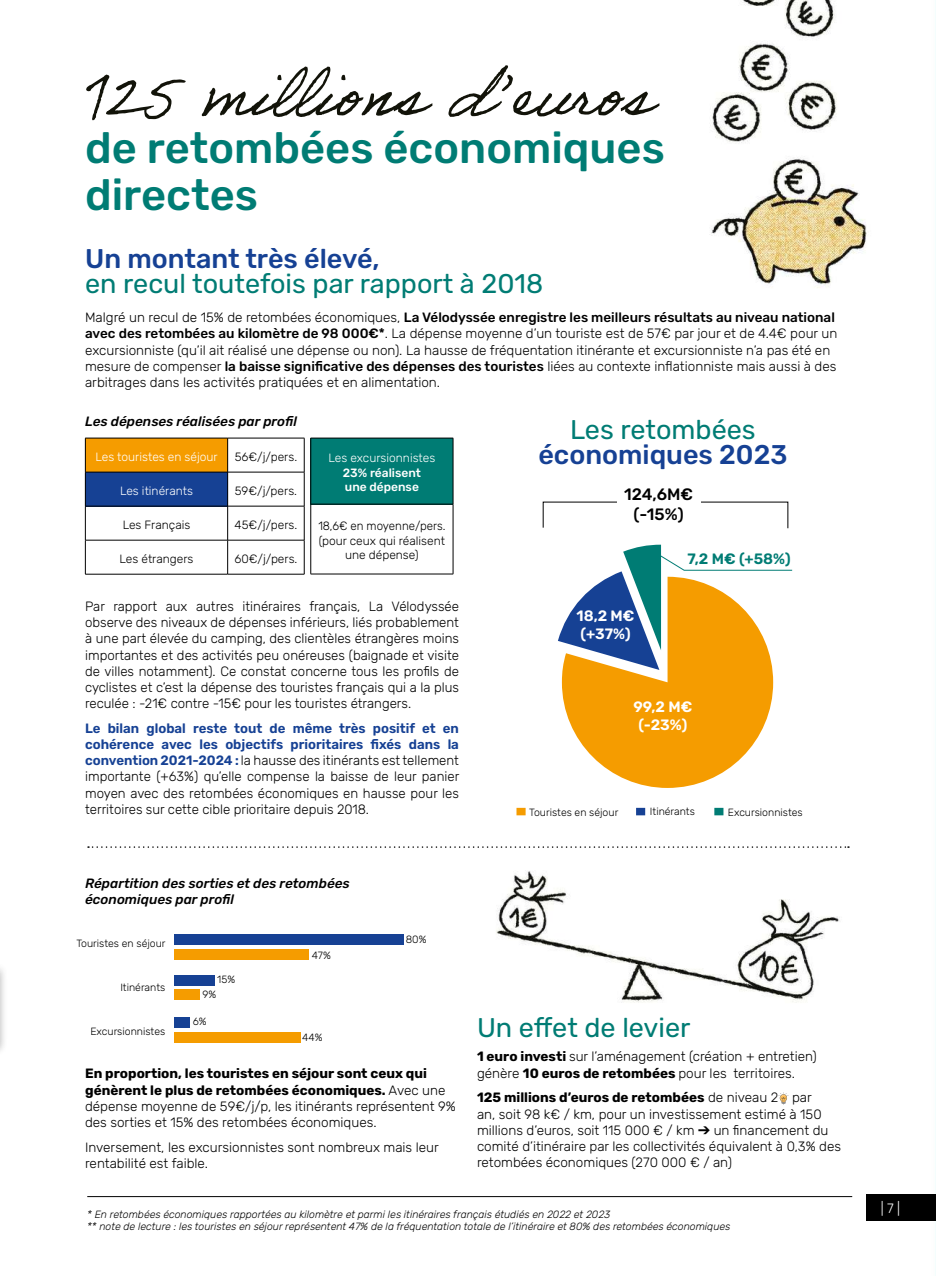
<style>
.page{position:relative;width:936px;height:1276px;background:#fff}
.page>*{position:absolute;margin:0;border:0;box-sizing:border-box;transform-origin:0 0}
.t1{font:500 43.5px/46.5px "Rubik";color:#007c74}
.t2{font:27px "Rubik";color:#007c74}
.t3{font:500 27px "Rubik";color:#164194}
.t4{font:500 16.5px/19.8px "Rubik";color:#000;text-align:center}
.t5{font:600 15px/18px "Rubik";color:#fff;text-align:center}
.t6{font:600 15px "Rubik";color:#007c74}
.t7{font:300 13.5px/16.2px "Rubik";color:#000}
.t8{font:italic 500 13.5px/16.2px "Rubik";color:#000}
.t9{font:300 13.5px "Rubik";color:#fff}
.t10{font:300 12px "Rubik";color:#000}
.t11{font:300 12px/14.4px "Rubik";color:#000;text-align:center;scale:.96 1}
.t12{font:300 12px "Rubik";color:#fff}
.t13{font:500 12px/14.4px "Rubik";color:#fff}
.t14{font:italic 300 10.5px/12px "Rubik";color:#000}
.t15{font:300 10.5px "Rubik";color:#000}
.s1{font-weight:500}
.s2{font-weight:600;color:#164194}
.s3{font-weight:700}
</style>
<div class="page">
<img style="left:84px;top:0;width:783px;height:1198px">
<div style="left:866px;top:1194px;width:69px;height:27px;background:#000"></div>
<svg style="left:778px;top:1092px;width:10px;height:12px"></svg>
<div style="left:0;top:940px;width:8px;height:127px;background:#000;opacity:.3"></div>
<svg style="left:0;top:940px;width:1px;height:115px"></svg>
<hr style="left:87px;top:1196px;width:765px;height:1px;background:#000">
<div style="left:85px;top:438px;width:143px;height:34px;background:#f59c00"></div>
<div style="left:85px;top:472px;width:143px;height:34px;background:#164194"></div>
<hr style="left:85px;top:438px;width:143px;height:1px;background:#000">
<hr style="left:85px;top:438px;width:1px;height:34px;background:#000">
<hr style="left:228px;top:438px;width:76px;height:1px;background:#000">
<hr style="left:227px;top:438px;width:1px;height:34px;background:#000">
<hr style="left:304px;top:438px;width:1px;height:34px;background:#000">
<hr style="left:85px;top:472px;width:143px;height:1px;background:#000">
<hr style="left:85px;top:472px;width:1px;height:34px;background:#000">
<hr style="left:228px;top:472px;width:76px;height:1px;background:#000">
<hr style="left:227px;top:472px;width:1px;height:34px;background:#000">
<hr style="left:304px;top:472px;width:1px;height:34px;background:#000">
<hr style="left:85px;top:506px;width:143px;height:1px;background:#000">
<hr style="left:85px;top:506px;width:1px;height:34px;background:#000">
<hr style="left:228px;top:506px;width:76px;height:1px;background:#000">
<hr style="left:227px;top:506px;width:1px;height:34px;background:#000">
<hr style="left:304px;top:506px;width:1px;height:34px;background:#000">
<hr style="left:85px;top:540px;width:143px;height:1px;background:#000">
<hr style="left:85px;top:540px;width:1px;height:34px;background:#000">
<hr style="left:228px;top:540px;width:76px;height:1px;background:#000">
<hr style="left:227px;top:540px;width:1px;height:34px;background:#000">
<hr style="left:304px;top:540px;width:1px;height:34px;background:#000">
<hr style="left:85px;top:574px;width:143px;height:1px;background:#000">
<hr style="left:228px;top:574px;width:76px;height:1px;background:#000">
<svg style="left:88px;top:846px;width:760px;height:2px"></svg>
<svg style="left:558px;top:545px;width:234px;height:243px"></svg>
<svg style="left:542px;top:502px;width:246px;height:26px"></svg>
<div style="left:714px;top:808px;width:9px;height:7px;background:#007c74"></div>
<div style="left:516px;top:808px;width:9px;height:7px;background:#f59c00"></div>
<div style="left:636px;top:808px;width:9px;height:7px;background:#164194"></div>
<div style="left:617px;top:485px;width:83px;height:43px;background:#fff"></div>
<div style="left:311px;top:438px;width:142px;height:66px;background:#007c74"></div>
<hr style="left:310px;top:438px;width:143px;height:1px;background:#000">
<hr style="left:310px;top:438px;width:1px;height:66px;background:#000">
<hr style="left:453px;top:438px;width:1px;height:66px;background:#000">
<hr style="left:310px;top:504px;width:143px;height:1px;background:#000">
<hr style="left:310px;top:504px;width:1px;height:70px;background:#000">
<hr style="left:453px;top:504px;width:1px;height:70px;background:#000">
<hr style="left:310px;top:574px;width:143px;height:1px;background:#000">
<div style="left:175px;top:934px;width:229px;height:10px;background:#164194"></div>
<div style="left:175px;top:949px;width:134px;height:10px;background:#f59c00"></div>
<div style="left:175px;top:975px;width:40px;height:10px;background:#164194"></div>
<div style="left:175px;top:989px;width:25px;height:11px;background:#f59c00"></div>
<div style="left:175px;top:1017px;width:15px;height:10px;background:#164194"></div>
<div style="left:175px;top:1032px;width:126px;height:10px;background:#f59c00"></div>
<svg style="left:86px;top:75px;width:100px;height:46px"></svg>
<svg style="left:202px;top:66px;width:230px;height:51px"></svg>
<svg style="left:448px;top:65px;width:211px;height:52px"></svg>
<h1 class="t1" style="left:85px;top:127px;width:581px">de retombées économiques directes</h1>
<h2 class="t3" style="left:85px;top:238px;width:296px">Un montant très élevé,</h2>
<h2 class="t2" style="left:85px;top:264px;width:459px">en recul toutefois par rapport à 2018</h2>
<p class="t7" style="left:85px;top:310px;width:753px">Malgré un recul de 15% de retombées économiques, <span class="s1">La Vélodyssée enregistre les meilleurs résultats au niveau national avec des retombées au kilomètre de 98 000€*</span>. La dépense moyenne d’un touriste est de 57€ par jour et de 4.4€ pour un excursionniste (qu’il ait réalisé une dépense ou non). La hausse de fréquentation itinérante et excursionniste n’a pas été en mesure de compenser <span class="s1">la baisse significative des dépenses des touristes</span> liées au contexte inflationniste mais aussi à des arbitrages dans les activités pratiquées et en alimentation.</p>
<h2 class="t2" style="left:570px;top:409px;width:187px">Les retombées</h2>
<h2 class="t3" style="left:538px;top:435px;width:250px">économiques 2023</h2>
<p class="t8" style="left:85px;top:414px;width:213px">Les dépenses réalisées par profil</p>
<p class="t12" style="left:95px;top:448px;width:124px">Les touristes en séjour</p>
<p class="t10" style="left:235px;top:448px;width:64px">56€/j/pers.</p>
<p class="t12" style="left:120px;top:482px;width:74px">Les itinérants</p>
<p class="t10" style="left:235px;top:482px;width:64px">59€/j/pers.</p>
<p class="t10" style="left:123px;top:516px;width:69px">Les Français</p>
<p class="t10" style="left:235px;top:516px;width:64px">45€/j/pers.</p>
<p class="t10" style="left:119px;top:550px;width:75px">Les étrangers</p>
<p class="t10" style="left:234px;top:550px;width:64px">60€/j/pers.</p>
<p class="t12" style="left:328px;top:449px;width:108px">Les excursionnistes</p>
<p class="t13" style="left:343px;top:466px;width:80px">23% réalisent une dépense</p>
<p class="t11" style="left:318px;top:519px;width:134px">18,6€ en moyenne/pers. (pour ceux qui réalisent une dépense)</p>
<p class="t4" style="left:624px;top:485px;width:70px">124,6M€ (-15%)</p>
<p class="t6" style="left:687px;top:548px;width:105px">7,2 M€ (+58%)</p>
<p class="t7" style="left:85px;top:599px;width:375px;text-align:justify">Par rapport aux autres itinéraires français, La Vélodyssée observe des niveaux de dépenses inférieurs, liés probablement à une part élevée du camping, des clientèles étrangères moins importantes et des activités peu onéreuses (baignade et visite de villes notamment). Ce constat concerne tous les profils de cyclistes et c’est la dépense des touristes français qui a la plus reculée : -21€ contre -15€ pour les touristes étrangers.</p>
<p class="t7" style="left:85px;top:720px;width:375px;text-align:justify"><span class="s2">Le bilan global reste tout de même très positif et en cohérence avec les objectifs prioritaires fixés dans la convention 2021-2024 :</span> la hausse des itinérants est tellement importante (+63%) qu’elle compense la baisse de leur panier moyen avec des retombées économiques en hausse pour les territoires sur cette cible prioritaire depuis 2018.</p>
<p class="t5" style="left:576px;top:608px;width:59px;text-align:left">18,2 M€ (+37%)</p>
<p class="t5" style="left:633px;top:698px;width:60px">99,2 M€ (-23%)</p>
<p class="t15" style="left:529px;top:804px;width:90px">Touristes en séjour</p>
<p class="t15" style="left:650px;top:804px;width:46px">Itinérants</p>
<p class="t15" style="left:727px;top:804px;width:76px">Excursionnistes</p>
<p class="t8" style="left:85px;top:876px;width:266px">Répartition des sorties et des retombées économiques par profil</p>
<p class="t15" style="left:76px;top:936px;width:90px">Touristes en séjour</p>
<p class="t15" style="left:120px;top:980px;width:46px">Itinérants</p>
<p class="t15" style="left:90px;top:1023px;width:76px">Excursionnistes</p>
<p class="t15" style="left:217px;top:972px;width:19px">15%</p>
<p class="t15" style="left:202px;top:986px;width:15px">9%</p>
<p class="t15" style="left:193px;top:1014px;width:15px">6%</p>
<p class="t15" style="left:312px;top:947px;width:20px">47%</p>
<p class="t15" style="left:302px;top:1030px;width:22px">44%</p>
<p class="t15" style="left:406px;top:931px;width:22px">80%</p>
<p class="t7" style="left:85px;top:1066px;width:372px"><span class="s3">En proportion, les touristes en séjour sont ceux qui génèrent le plus de retombées économiques.</span> Avec une dépense moyenne de 59€/j/p, les itinérants représentent 9% des sorties et 15% des retombées économiques.</p>
<p class="t7" style="left:85px;top:1139px;width:355px">Inversement, les excursionnistes sont nombreux mais leur rentabilité est faible.</p>
<h2 class="t2" style="left:477px;top:1007px;width:215px">Un effet de levier</h2>
<p class="t7" style="left:477px;top:1049px;width:341px"><span class="s3">1 euro investi</span> sur l’aménagement (création + entretien) génère <span class="s3">10 euros de retombées</span> pour les territoires.</p>
<p class="t7" style="left:477px;top:1090px;width:365px"><span class="s3">125 millions d’euros de retombées</span> de niveau 2 par<br>an, soit 98 k€ / km, pour un investissement estimé à 150 millions d’euros, soit 115 000 € / km ➔ un financement du comité d’itinéraire par les collectivités équivalent à 0,3% des retombées économiques (270 000 € / an)</p>
<p class="t14" style="left:87px;top:1208px;width:644px">* En retombées économiques rapportées au kilomètre et parmi les itinéraires français étudiés en 2022 et 2023<br>** note de lecture : les touristes en séjour représentent 47% de la fréquentation totale de l’itinéraire et 80% des retombées économiques</p>
<p class="t9" style="left:880px;top:1198px;width:21px">| 7 |</p>
</div>
